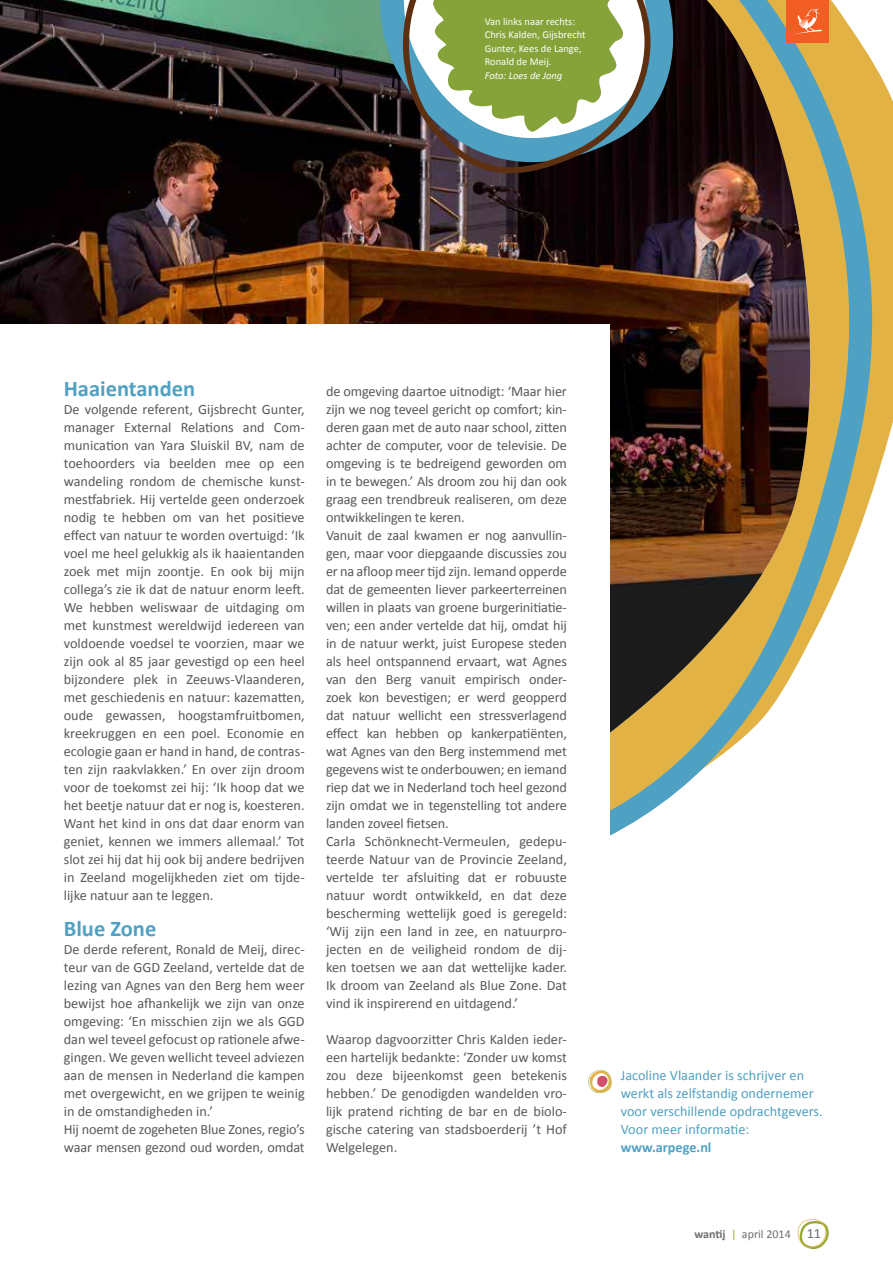
<style>
.page{position:relative;width:893px;height:1263px;background:#fff}
.page>*{position:absolute;margin:0;border:0;box-sizing:border-box;transform-origin:0 0}
.t1{font:700 22.5px "Calibri";color:#4fa1c3}
.t2{font:14.25px/18px "Calibri";letter-spacing:-.01em;color:#58595b;text-align:justify}
.t3{font:14.25px/18px "Calibri";color:#4fa1c3}
.t4{font:700 14.25px "Calibri";color:#4fa1c3}
.t5{font:12px "Calibri";color:#6d6e71}
.t6{font:10.5px/13.5px "Calibri";color:#fff}
.t7{font:italic 10.5px "Calibri";color:#fff}
.s1{font-weight:700}
.s2{color:#98a934}
.s3{font-size:14.25px}
</style>
<div class="page">
<svg style="left:798px;top:1219px;width:31px;height:30px"></svg>
<svg style="left:872px;top:61px;width:21px;height:432px;fill:#e3b245"></svg>
<img style="left:0;top:0;width:872px;height:836px">
<div style="left:787px;top:0;width:42px;height:43px;background:#f15d22"></div>
<svg style="left:795px;top:8px;width:27px;height:26px"></svg>
<div style="left:0;top:325px;width:609px;height:832px;background:#fff"></div>
<svg style="left:588px;top:1070px;width:24px;height:23px"></svg>
<svg style="left:380px;top:0;width:293px;height:173px"></svg>
<p class="t6" style="left:485px;top:14px;width:102px">Van links naar rechts:<br>Chris Kalden, Gijsbrecht<br>Gunter, Kees de Lange,<br>Ronald de Meij.</p>
<p class="t7" style="left:485px;top:69px;width:79px">Foto: Loes de Jong</p>
<h1 class="t1" style="left:64px;top:375px;width:133px">Haaientanden</h1>
<p class="t2" style="left:64px;top:400px;width:242px">De volgende referent, Gijsbrecht Gunter, manager External Relations and Com&shy;munication van Yara Sluiskil BV, nam de toehoorders via beelden mee op een wandeling rondom de chemische kunst&shy;mestfabriek. Hij vertelde geen onderzoek nodig te hebben om van het positieve effect van natuur te worden overtuigd: ‘Ik voel me heel gelukkig als ik haaientanden zoek met mijn zoontje. En ook bij mijn collega’s zie ik dat de natuur enorm leeft.<br>We hebben weliswaar de uitdaging om met kunstmest wereldwijd iedereen van voldoende voedsel te voorzien, maar we zijn ook al 85 jaar gevestigd op een heel bijzondere plek in Zeeuws-Vlaanderen, met geschiedenis en natuur: kazematten, oude gewassen, hoogstamfruitbomen, kreekruggen en een poel. Economie en ecologie gaan er hand in hand, de contras&shy;ten zijn raakvlakken.’ En over zijn droom voor de toekomst zei hij: ‘Ik hoop dat we het beetje natuur dat er nog is, koesteren.<br>Want het kind in ons dat daar enorm van geniet, kennen we immers allemaal.’ Tot slot zei hij dat hij ook bij andere bedrijven in Zeeland mogelijkheden ziet om tijde&shy;lijke natuur aan te leggen.</p>
<h1 class="t1" style="left:64px;top:915px;width:94px">Blue Zone</h1>
<p class="t2" style="left:64px;top:940px;width:242px;text-align:left">De derde referent, Ronald de Meij, direc&shy;teur van de GGD Zeeland, vertelde dat de lezing van Agnes van den Berg hem weer bewijst hoe afhankelijk we zijn van onze omgeving: ‘En misschien zijn we als GGD dan wel teveel gefocust op rationele afwe&shy;gingen. We geven wellicht teveel adviezen aan de mensen in Nederland die kampen met overgewicht, en we grijpen te weinig in de omstandigheden in.’<br>Hij noemt de zogeheten Blue Zones, regio’s waar mensen gezond oud worden, omdat</p>
<p class="t2" style="left:326px;top:382px;width:242px;text-align:left">de omgeving daartoe uitnodigt: ‘Maar hier zijn we nog teveel gericht op comfort; kin&shy;deren gaan met de auto naar school, zitten achter de computer, voor de televisie. De omgeving is te bedreigend geworden om in te bewegen.’ Als droom zou hij dan ook graag een trendbreuk realiseren, om deze ontwikkelingen te keren.<br>Vanuit de zaal kwamen er nog aanvullin&shy;gen, maar voor diepgaande discussies zou er na afloop meer tijd zijn. Iemand opperde dat de gemeenten liever parkeerterreinen willen in plaats van groene burgerinitiatie&shy;ven; een ander vertelde dat hij, omdat hij in de natuur werkt, juist Europese steden als heel ontspannend ervaart, wat Agnes van den Berg vanuit empirisch onder&shy;zoek kon bevestigen; er werd geopperd dat natuur wellicht een stressverlagend effect kan hebben op kankerpatiënten, wat Agnes van den Berg instemmend met gegevens wist te onderbouwen; en iemand riep dat we in Nederland toch heel gezond zijn omdat we in tegenstelling tot andere landen zoveel fietsen.<br>Carla Schönknecht-Vermeulen, gedepu&shy;teerde Natuur van de Provincie Zeeland, vertelde ter afsluiting dat er robuuste natuur wordt ontwikkeld, en dat deze bescherming wettelijk goed is geregeld: ‘Wij zijn een land in zee, en natuurpro&shy;jecten en de veiligheid rondom de dij&shy;ken toetsen we aan dat wettelijke kader.<br>Ik droom van Zeeland als Blue Zone. Dat vind ik inspirerend en uitdagend.’</p>
<p class="t2" style="left:326px;top:1029px;width:242px">Waarop dagvoorzitter Chris Kalden ieder&shy;een hartelijk bedankte: ‘Zonder uw komst zou deze bijeenkomst geen betekenis hebben.’ De genodigden wandelden vro&shy;lijk pratend richting de bar en de biolo&shy;gische catering van stadsboerderij ’t Hof Welgelegen.</p>
<p class="t3" style="left:621px;top:1065px;width:203px">Jacoline Vlaander is schrijver en werkt als zelfstandig ondernemer voor verschillende opdrachtgevers.<br>Voor meer informatie:</p>
<p class="t4" style="left:621px;top:1138px;width:92px">www.arpege.nl</p>
<p class="t5" style="left:694px;top:1226px;width:128px"><span class="s1">wantij</span> <span class="s2">|</span> april 2014 <span class="s3">11</span></p>
</div>
